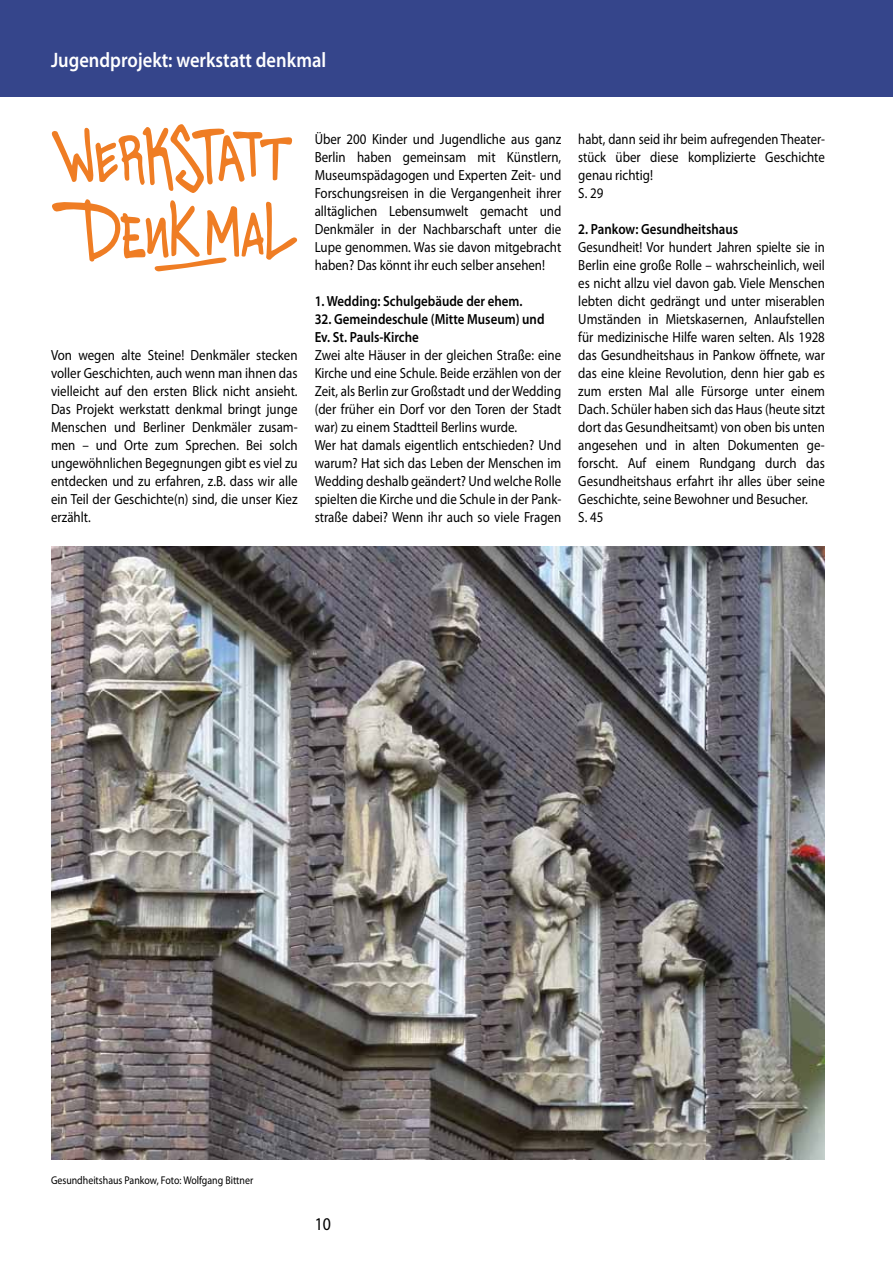
<style>
.page{position:relative;width:893px;height:1263px;background:#fff}
.page>*{position:absolute;margin:0;border:0;box-sizing:border-box;transform-origin:0 0}
.Überschrift{font:600 21px "Myriad Pro";color:#fff;scale:.88 1}
.t1{font:18px "Myriad Pro";color:#000;scale:.88 1}
.Fließtext_deutsch_Fl{font:14.7px/18px "Myriad Pro";color:#000;text-align:justify;scale:.88 1}
.Fließtext_deutsch_Fl-2{font:14.7px/18px "Myriad Pro";color:#000;scale:.86 1}
.Fließtext_deutsch_Fl-3{font:600 14.7px/18px "Myriad Pro";color:#000;scale:.88 1}
.Bildunterschrift{font:11.25px "Myriad Pro";color:#000;scale:.88 1}
</style>
<div class="page">
<div style="left:0;top:0;width:893px;height:97px;background:#35458b"></div>
<svg style="left:51px;top:124px;width:247px;height:148px"></svg>
<img style="left:51px;top:547px;width:774px;height:612px">
<p class="Überschrift" style="left:51px;top:46px;width:314px">Jugendprojekt: werkstatt denkmal</p>
<p class="Fließtext_deutsch_Fl" style="left:51px;top:346px;width:282px">Von wegen alte Steine! Denkmäler stecken voller Geschichten, auch wenn man ihnen das vielleicht auf den ersten Blick nicht ansieht.<br>Das Projekt werkstatt denkmal bringt junge Menschen und Berliner Denkmäler zusam&shy;men – und Orte zum Sprechen. Bei solch</p>
<p class="Fließtext_deutsch_Fl" style="left:51px;top:454px;width:282px">ungewöhnlichen Begegnungen gibt es viel zu entdecken und zu erfahren, z.B. dass wir alle ein Teil der Geschichte(n) sind, die unser Kiez erzählt.</p>
<p class="Fließtext_deutsch_Fl" style="left:315px;top:130px;width:282px">Über 200 Kinder und Jugendliche aus ganz<br>Berlin haben gemeinsam mit Künstlern,</p>
<p class="Fließtext_deutsch_Fl" style="left:315px;top:166px;width:282px">Museumspädagogen und Experten Zeit- und Forschungsreisen in die Vergangenheit ihrer alltäglichen Lebensumwelt gemacht und Denkmäler in der Nachbarschaft unter die Lupe genommen. Was sie davon mitgebracht haben? Das könnt ihr euch selber ansehen!</p>
<p class="Fließtext_deutsch_Fl-3" style="left:315px;top:292px;width:238px">1. Wedding: Schulgebäude der ehem.</p>
<p class="Fließtext_deutsch_Fl-3" style="left:315px;top:310px;width:263px">32. Gemeindeschule (Mitte Museum) und<br>Ev. St. Pauls-Kirche</p>
<p class="Fließtext_deutsch_Fl" style="left:315px;top:346px;width:282px">Zwei alte Häuser in der gleichen Straße: eine Kirche und eine Schule. Beide erzählen von der Zeit, als Berlin zur Großstadt und der Wedding (der früher ein Dorf vor den Toren der Stadt war) zu einem Stadtteil Berlins wurde.</p>
<p class="Fließtext_deutsch_Fl" style="left:315px;top:436px;width:282px">Wer hat damals eigentlich entschieden? Und warum? Hat sich das Leben der Menschen im Wedding deshalb geändert? Und welche Rolle spielten die Kirche und die Schule in der Pank&shy;straße dabei? Wenn ihr auch so viele Fragen</p>
<p class="Fließtext_deutsch_Fl-2" style="left:578px;top:130px;width:288px">habt, dann seid ihr beim aufregenden Theater&shy;stück über diese komplizierte Geschichte</p>
<p class="Fließtext_deutsch_Fl" style="left:578px;top:166px;width:86px">genau richtig!</p>
<p class="Fließtext_deutsch_Fl" style="left:578px;top:184px;width:30px">S. 29</p>
<p class="Fließtext_deutsch_Fl-3" style="left:578px;top:220px;width:183px">2. Pankow: Gesundheitshaus</p>
<p class="Fließtext_deutsch_Fl-2" style="left:578px;top:238px;width:288px;text-align:justify">Gesundheit! Vor hundert Jahren spielte sie in Berlin eine große Rolle – wahrscheinlich, weil es nicht allzu viel davon gab. Viele Menschen lebten dicht gedrängt und unter miserablen Umständen in Mietskasernen, Anlaufstellen für medizinische Hilfe waren selten. Als 1928 das Gesundheitshaus in Pankow öffnete, war das eine kleine Revolution, denn hier gab es zum ersten Mal alle Fürsorge unter einem Dach. Schüler haben sich das Haus (heute sitzt dort das Gesundheitsamt) von oben bis unten angesehen und in alten Dokumenten ge&shy;forscht. Auf einem Rundgang durch das</p>
<p class="Fließtext_deutsch_Fl" style="left:578px;top:472px;width:282px">Gesundheitshaus erfahrt ihr alles über seine<br>Geschichte, seine Bewohner und Besucher.</p>
<p class="Fließtext_deutsch_Fl" style="left:578px;top:508px;width:30px">S. 45</p>
<p class="Bildunterschrift" style="left:51px;top:1173px;width:231px">Gesundheitshaus Pankow, Foto: Wolfgang Bittner</p>
<p class="t1" style="left:315px;top:1213px;width:20px">10</p>
</div>
